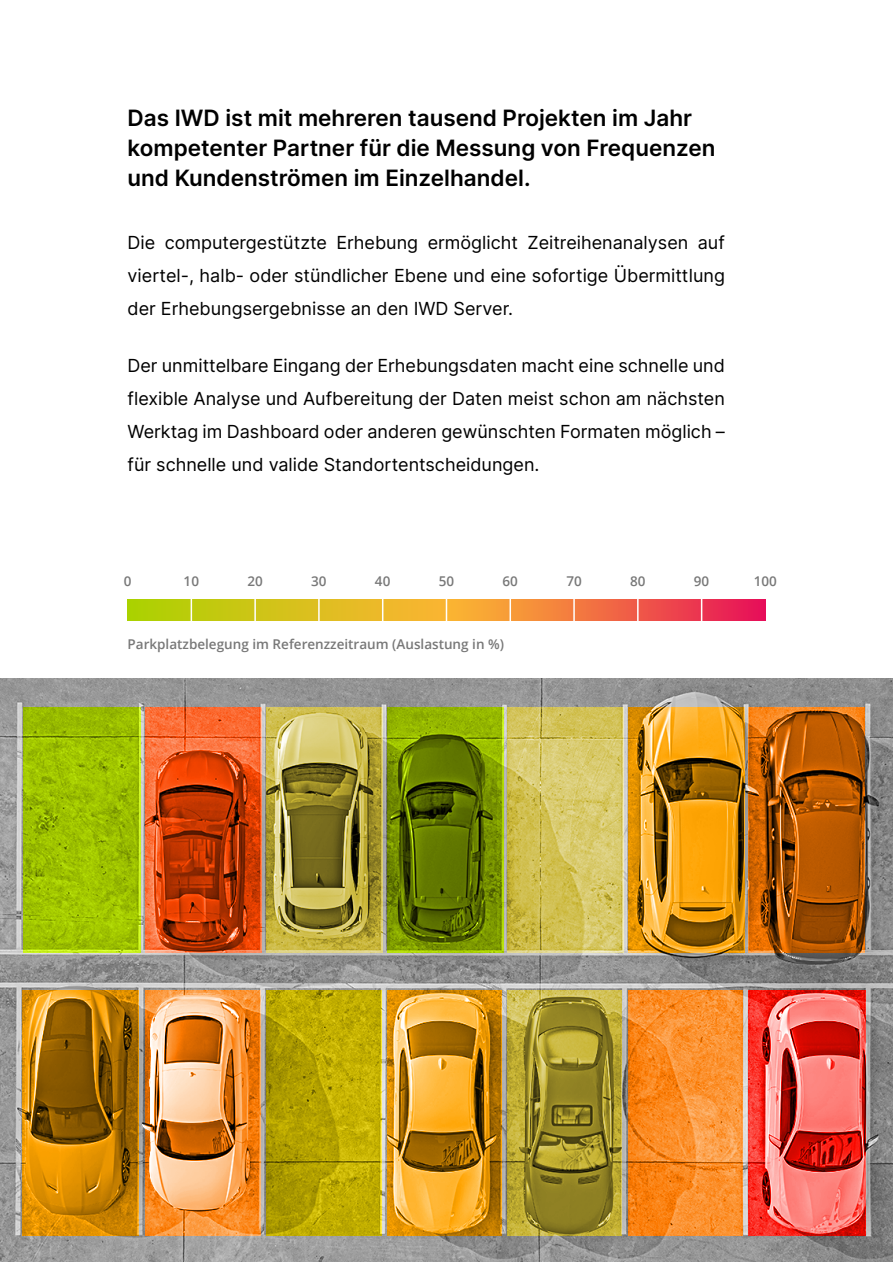
<style>
.page{position:relative;width:893px;height:1263px;background:#fff}
.page>*{position:absolute;margin:0;border:0;box-sizing:border-box;transform-origin:0 0}
.t1{font:600 22.5px/30px "Inter";color:#000}
.t2{font:18px/33px "Inter";color:#000;text-align:justify}
.t3{font:600 13.5px "Open Sans";color:#787878}
</style>
<div class="page">
<img style="left:0;top:679px;width:892px;height:582px">
<svg style="left:628px;top:707px;width:116px;height:246px;background:#cf8d17"></svg>
<svg style="left:507px;top:707px;width:117px;height:246px;background:#d3c460"></svg>
<svg style="left:387px;top:707px;width:116px;height:246px;background:#687f00"></svg>
<svg style="left:267px;top:707px;width:116px;height:246px;background:#a79942"></svg>
<svg style="left:22px;top:990px;width:117px;height:245px;background:#b27405"></svg>
<svg style="left:266px;top:990px;width:115px;height:246px;background:#b8a601"></svg>
<svg style="left:387px;top:990px;width:114px;height:246px;background:#d29423"></svg>
<svg style="left:507px;top:990px;width:115px;height:246px;background:#a0912e"></svg>
<svg style="left:628px;top:990px;width:114px;height:246px;background:#f98d28"></svg>
<svg style="left:748px;top:990px;width:118px;height:246px;background:#e75852"></svg>
<svg style="left:145px;top:707px;width:116px;height:246px;background:#ce4814"></svg>
<svg style="left:145px;top:990px;width:115px;height:245px;background:#e79850"></svg>
<svg style="left:23px;top:707px;width:117px;height:246px;background:#9dc001"></svg>
<svg style="left:748px;top:707px;width:116px;height:246px;background:#b05705"></svg>
<svg style="left:128px;top:600px;width:637px;height:21px;background:#e2942f"></svg>
<hr style="left:191px;top:595px;width:1px;height:30px;background:#fff">
<hr style="left:254px;top:595px;width:2px;height:30px;background:#fff">
<hr style="left:318px;top:595px;width:2px;height:30px;background:#fff">
<hr style="left:382px;top:595px;width:1px;height:30px;background:#fff">
<hr style="left:446px;top:595px;width:1px;height:30px;background:#fff">
<hr style="left:509px;top:595px;width:2px;height:30px;background:#fff">
<hr style="left:573px;top:595px;width:2px;height:30px;background:#fff">
<hr style="left:637px;top:595px;width:2px;height:30px;background:#fff">
<hr style="left:701px;top:595px;width:1px;height:30px;background:#fff">
<p class="t1" style="left:128px;top:102px;width:589px">Das IWD ist mit mehreren tausend Projekten im Jahr kompetenter Partner für die Messung von Frequenzen und Kundenströmen im Einzelhandel.</p>
<p class="t2" style="left:128px;top:226px;width:599px">Die computergestützte Erhebung ermöglicht Zeitreihenanalysen auf viertel-, halb- oder stündlicher Ebene und eine sofortige Übermittlung der Erhebungsergebnisse an den IWD Server.</p>
<p class="t2" style="left:128px;top:349px;width:599px">Der unmittelbare Eingang der Erhebungsdaten macht eine schnelle und flexible Analyse und Aufbereitung der Daten meist schon am nächsten Werktag im Dashboard oder anderen gewünschten Formaten möglich – für schnelle und valide Standortentscheidungen.</p>
<p class="t3" style="left:124px;top:571px;width:9px">0</p>
<p class="t3" style="left:184px;top:571px;width:17px">10</p>
<p class="t3" style="left:247px;top:571px;width:17px">20</p>
<p class="t3" style="left:311px;top:571px;width:17px">30</p>
<p class="t3" style="left:375px;top:571px;width:17px">40</p>
<p class="t3" style="left:439px;top:571px;width:17px">50</p>
<p class="t3" style="left:503px;top:571px;width:17px">60</p>
<p class="t3" style="left:566px;top:571px;width:17px">70</p>
<p class="t3" style="left:630px;top:571px;width:17px">80</p>
<p class="t3" style="left:694px;top:571px;width:17px">90</p>
<p class="t3" style="left:754px;top:571px;width:25px">100</p>
<p class="t3" style="left:128px;top:635px;width:378px">Parkplatzbelegung im Referenzzeitraum (Auslastung in %)</p>
</div>
